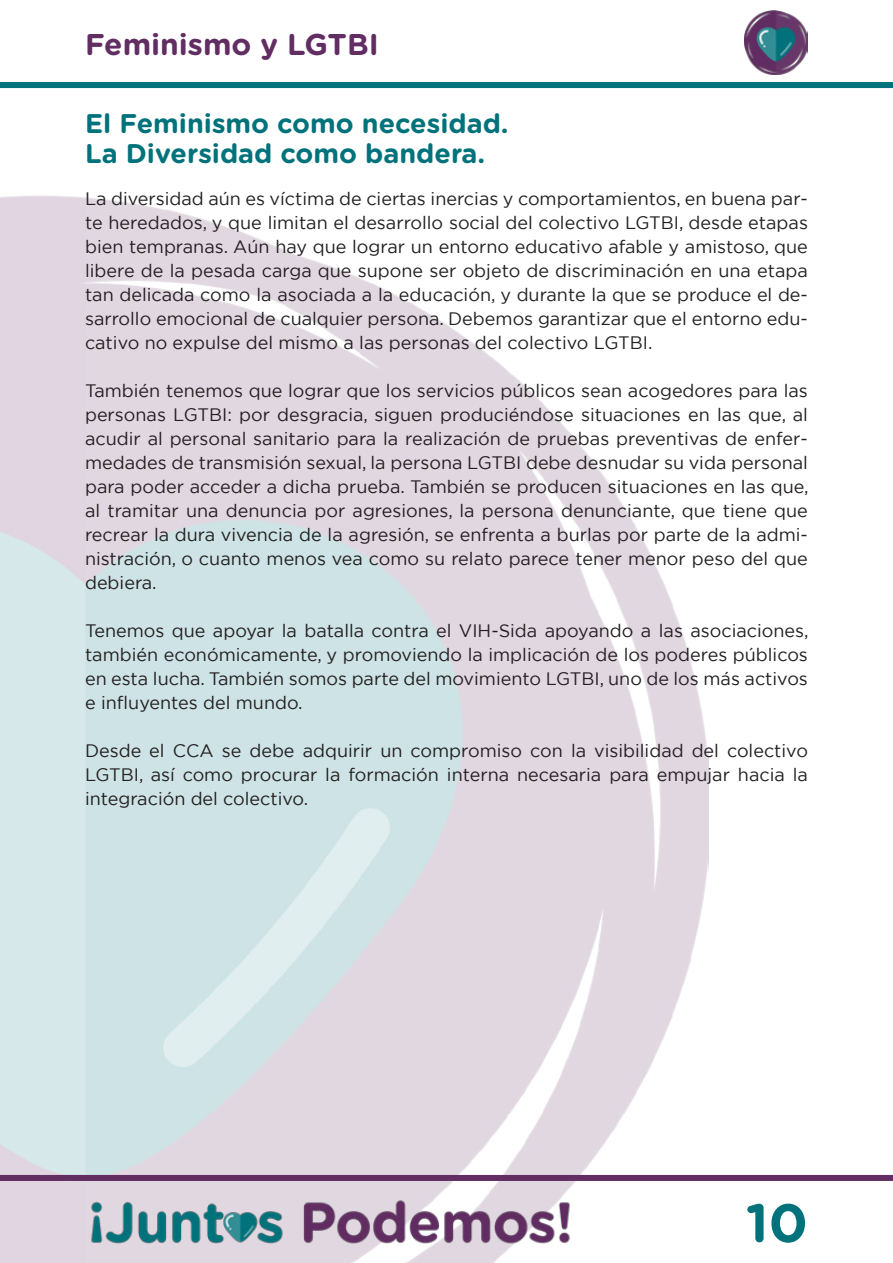
<style>
.page{position:relative;width:893px;height:1263px;background:#fff}
.page>*{position:absolute;margin:0;border:0;box-sizing:border-box;transform-origin:0 0}
.t1{font:700 54px "Gotham Rounded";color:#00727b}
.t2{font:700 30px "Gotham Rounded";color:#612d62}
._01_TITULO{font:700 27px/30px "Gotham Rounded";color:#00727b}
._05_PÁRRAFO{font:18px/24px "Gotham";color:#231f20;text-align:justify}
</style>
<div class="page">
<img style="left:0;top:195px;width:709px;height:1068px">
<div style="left:0;top:82px;width:893px;height:6px;background:#00727b"></div>
<div style="left:0;top:1175px;width:893px;height:6px;background:#612d62"></div>
<img style="left:744px;top:11px;width:64px;height:64px">
<img style="left:85px;top:1195px;width:490px;height:52px">
<h2 class="t2" style="left:85px;top:22px;width:295px">Feminismo y LGTBI</h2>
<p class="_01_TITULO" style="left:85px;top:107px;width:422px">El Feminismo como necesidad.<br>La Diversidad como bandera.</p>
<p class="_05_PÁRRAFO" style="left:85px;top:186px;width:724px">La diversidad aún es víctima de ciertas inercias y comportamientos, en buena par&shy;te heredados, y que limitan el desarrollo social del colectivo LGTBI, desde etapas bien tempranas. Aún hay que lograr un entorno educativo afable y amistoso, que libere de la pesada carga que supone ser objeto de discriminación en una etapa tan delicada como la asociada a la educación, y durante la que se produce el de&shy;sarrollo emocional de cualquier persona. Debemos garantizar que el entorno edu&shy;cativo no expulse del mismo a las personas del colectivo LGTBI.</p>
<p class="_05_PÁRRAFO" style="left:85px;top:378px;width:725px">También tenemos que lograr que los servicios públicos sean acogedores para las personas LGTBI: por desgracia, siguen produciéndose situaciones en las que, al acudir al personal sanitario para la realización de pruebas preventivas de enfer&shy;medades de transmisión sexual, la persona LGTBI debe desnudar su vida personal para poder acceder a dicha prueba. También se producen situaciones en las que, al tramitar una denuncia por agresiones, la persona denunciante, que tiene que recrear la dura vivencia de la agresión, se enfrenta a burlas por parte de la admi&shy;nistración, o cuanto menos vea como su relato parece tener menor peso del que debiera.</p>
<p class="_05_PÁRRAFO" style="left:85px;top:618px;width:725px">Tenemos que apoyar la batalla contra el VIH-Sida apoyando a las asociaciones, también económicamente, y promoviendo la implicación de los poderes públicos en esta lucha. También somos parte del movimiento LGTBI, uno de los más activos e influyentes del mundo.</p>
<p class="_05_PÁRRAFO" style="left:85px;top:738px;width:724px">Desde el CCA se debe adquirir un compromiso con la visibilidad del colectivo LGTBI, así como procurar la formación interna necesaria para empujar hacia la integración del colectivo.</p>
<h1 class="t1" style="left:746px;top:1183px;width:64px">10</h1>
</div>
